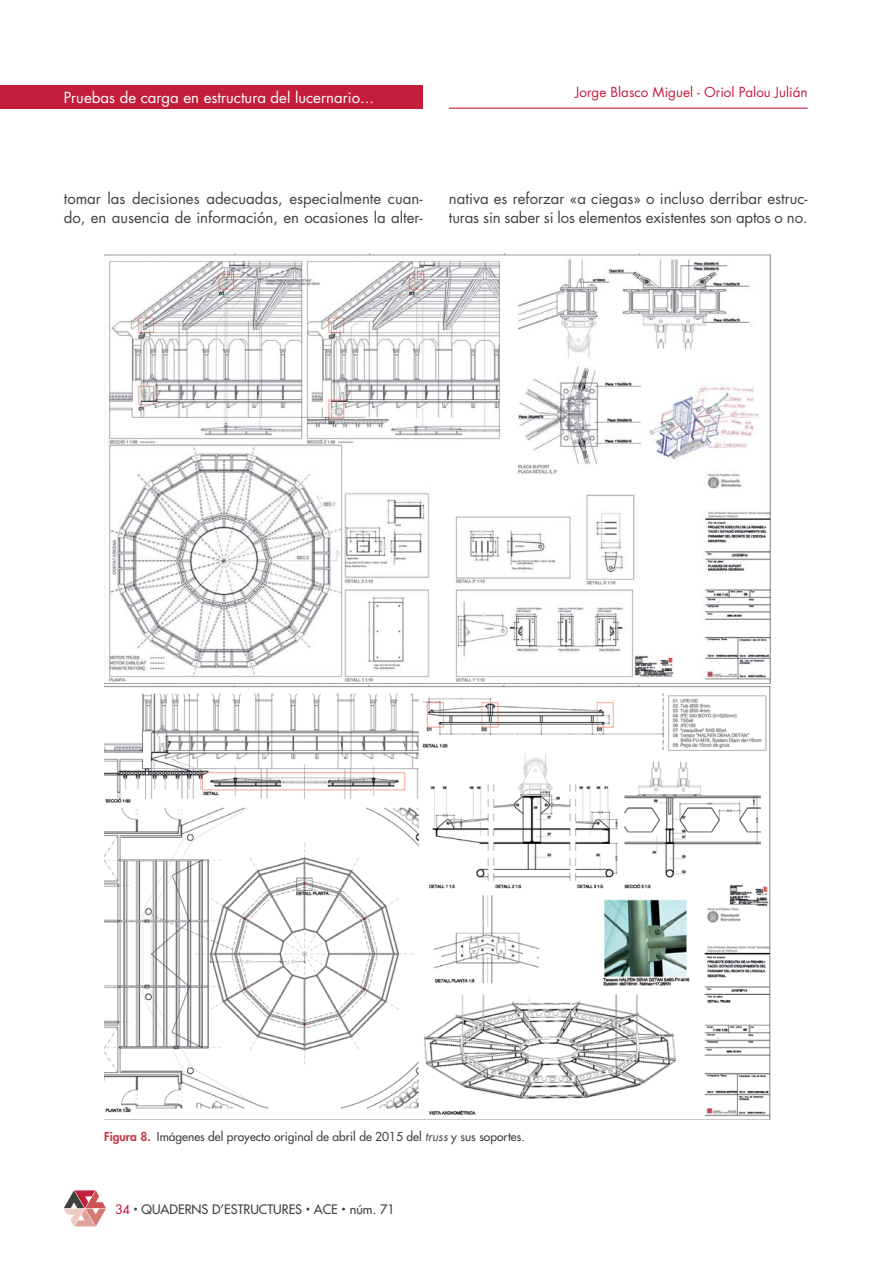
<style>
.page{position:relative;width:893px;height:1263px;background:#fff}
.page>*{position:absolute;margin:0;border:0;box-sizing:border-box;transform-origin:0 0}
.t1{font:15px/18.8px "Futura Std";color:#404041}
.t2{font:15px "Futura Std";color:#fff}
.t3{font:13.5px "Futura Std";color:#c31f3c}
.t4{font:500 12.75px "Futura Std";color:#404041}
.t5{font:500 12px "Futura Std";color:#404041}
.s1{font-weight:800;color:#c73c48}
.s2{font-weight:400;font-style:italic}
.s3{color:#c31f3c}
.s4{font-size:7.65px}
</style>
<div class="page">
<hr style="left:449px;top:108px;width:358px;height:1px;background:#c31f3c">
<div style="left:0;top:85px;width:422px;height:24px;background:#c31f3c"></div>
<svg style="left:64px;top:1190px;width:42px;height:37px"></svg>
<img style="left:104px;top:254px;width:666px;height:430px">
<img style="left:104px;top:686px;width:666px;height:434px">
<p class="t2" style="left:64px;top:91px;width:312px">Pruebas de carga en estructura del lucernario...</p>
<p class="t3" style="left:575px;top:85px;width:234px">Jorge Blasco Miguel - Oriol Palou Julián</p>
<p class="t1" style="left:64px;top:190px;width:360px">tomar las decisiones adecuadas, especialmente cuan&shy;do, en ausencia de información, en ocasiones la alter-</p>
<p class="t1" style="left:449px;top:190px;width:360px">nativa es reforzar «a ciegas» o incluso derribar estruc&shy;turas sin saber si los elementos existentes son aptos o no.</p>
<p class="t5" style="left:104px;top:1131px;width:422px"><span class="s1">Figura 8.</span> Imágenes del proyecto original de abril de 2015 del <span class="s2">truss</span> y sus soportes.</p>
<p class="t4" style="left:115px;top:1203px;width:281px"><span class="s3">34</span> <span class="s4">•</span> QUADERNS D’ESTRUCTURES <span class="s4">•</span> ACE <span class="s4">•</span> núm. 71</p>
</div>
